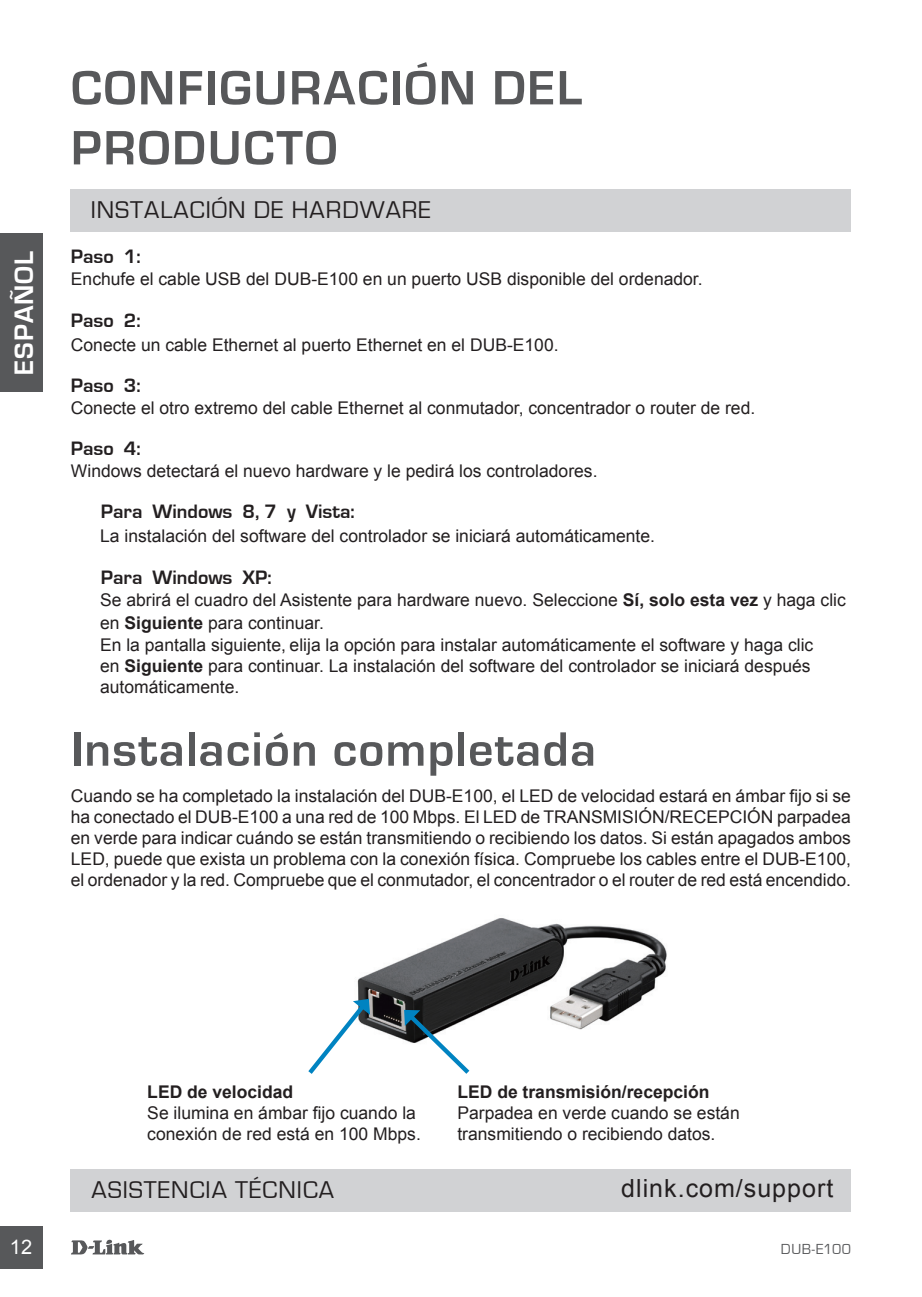
<style>
.page{position:relative;width:922px;height:1297px;background:#fff}
.page>*{position:absolute;margin:0;border:0;box-sizing:border-box;transform-origin:0 0}
.t1{font:700 50px/60px "Eurostile";letter-spacing:.04em;color:#57585a}
.t2{font:700 27.5px "Eurostile";letter-spacing:.04em;color:#fff}
.t3{font:25px "Eurostile";letter-spacing:.04em;color:#231f20}
.t4{font:25px "Arial";letter-spacing:.04em;color:#231f20}
.t5{font:700 20px "Eurostile";color:#231f20}
.t6{font:20px "Arial";color:#fff}
.t7{font:17.5px/21px "Arial";color:#231f20}
.t8{font:700 17.5px "Arial";color:#231f20}
.t9{font:15px "Eurostile";letter-spacing:.035em;color:#57585a}
.s1{font-weight:700}
</style>
<div class="page">
<svg style="left:71px;top:1239px;width:73px;height:15px"></svg>
<div style="left:0;top:1226px;width:43px;height:43px;background:#57585a"></div>
<div style="left:0;top:233px;width:43px;height:159px;background:#57585a"></div>
<img style="left:357px;top:918px;width:310px;height:122px">
<div style="left:71px;top:189px;width:779px;height:42px;background:#d1d2d4"></div>
<svg style="left:308px;top:999px;width:62px;height:75px"></svg>
<svg style="left:403px;top:1009px;width:71px;height:65px"></svg>
<div style="left:71px;top:1169px;width:779px;height:43px;background:#d1d2d4"></div>
<h1 class="t1" style="left:71px;top:59px;width:512px">CONFIGURACIÓN DEL<br>PRODUCTO</h1>
<h2 class="t2" style="left:9px;top:375px;width:126px;rotate:-90deg">ESPAÑOL</h2>
<h3 class="t3" style="left:91px;top:196px;width:341px">INSTALACIÓN DE HARDWARE</h3>
<p class="t5" style="left:71px;top:246px;width:71px">Paso 1:</p>
<p class="t7" style="left:71px;top:269px;width:633px">Enchufe el cable USB del DUB-E100 en un puerto USB disponible del ordenador.</p>
<p class="t5" style="left:71px;top:310px;width:71px">Paso 2:</p>
<p class="t7" style="left:71px;top:335px;width:489px">Conecte un cable Ethernet al puerto Ethernet en el DUB-E100.</p>
<p class="t5" style="left:71px;top:375px;width:71px">Paso 3:</p>
<p class="t7" style="left:71px;top:398px;width:685px">Conecte el otro extremo del cable Ethernet al conmutador, concentrador o router de red.</p>
<p class="t5" style="left:71px;top:438px;width:71px">Paso 4:</p>
<p class="t7" style="left:71px;top:461px;width:528px">Windows detectará el nuevo hardware y le pedirá los controladores.</p>
<p class="t5" style="left:101px;top:501px;width:255px">Para Windows 8, 7 y Vista:</p>
<p class="t7" style="left:100px;top:525px;width:556px">La instalación del software del controlador se iniciará automáticamente.</p>
<p class="t5" style="left:101px;top:567px;width:172px">Para Windows XP:</p>
<p class="t7" style="left:100px;top:589px;width:747px;line-height:22.5px">Se abrirá el cuadro del Asistente para hardware nuevo. Seleccione <span class="s1">Sí, solo esta vez</span> y haga clic en <span class="s1">Siguiente</span> para continuar.<br>En la pantalla siguiente, elija la opción para instalar automáticamente el software y haga clic</p>
<p class="t7" style="left:100px;top:656px;width:712px">en <span class="s1">Siguiente</span> para continuar. La instalación del software del controlador se iniciará después automáticamente.</p>
<h1 class="t1" style="left:71px;top:720px;width:526px">Instalación completada</h1>
<p class="t7" style="left:71px;top:785px;width:781px;text-align:justify">Cuando se ha completado la instalación del DUB-E100, el LED de velocidad estará en ámbar fijo si se ha conectado el DUB-E100 a una red de 100 Mbps. El LED de TRANSMISIÓN/RECEPCIÓN parpadea en verde para indicar cuándo se están transmitiendo o recibiendo los datos. Si están apagados ambos LED, puede que exista un problema con la conexión física. Compruebe los cables entre el DUB-E100, el ordenador y la red. Compruebe que el conmutador, el concentrador o el router de red está encendido.</p>
<p class="t8" style="left:147px;top:1080px;width:147px">LED de velocidad</p>
<p class="t7" style="left:147px;top:1102px;width:275px">Se ilumina en ámbar fijo cuando la conexión de red está en 100 Mbps.</p>
<p class="t8" style="left:457px;top:1080px;width:253px">LED de transmisión/recepción</p>
<p class="t7" style="left:457px;top:1102px;width:284px">Parpadea en verde cuando se están transmitiendo o recibiendo datos.</p>
<h3 class="t3" style="left:92px;top:1176px;width:244px">ASISTENCIA TÉCNICA</h3>
<h3 class="t4" style="left:621px;top:1172px;width:213px">dlink.com/support</h3>
<p class="t6" style="left:10px;top:1234px;width:24px">12</p>
<p class="t9" style="left:780px;top:1241px;width:72px">DUB-E100</p>
</div>
